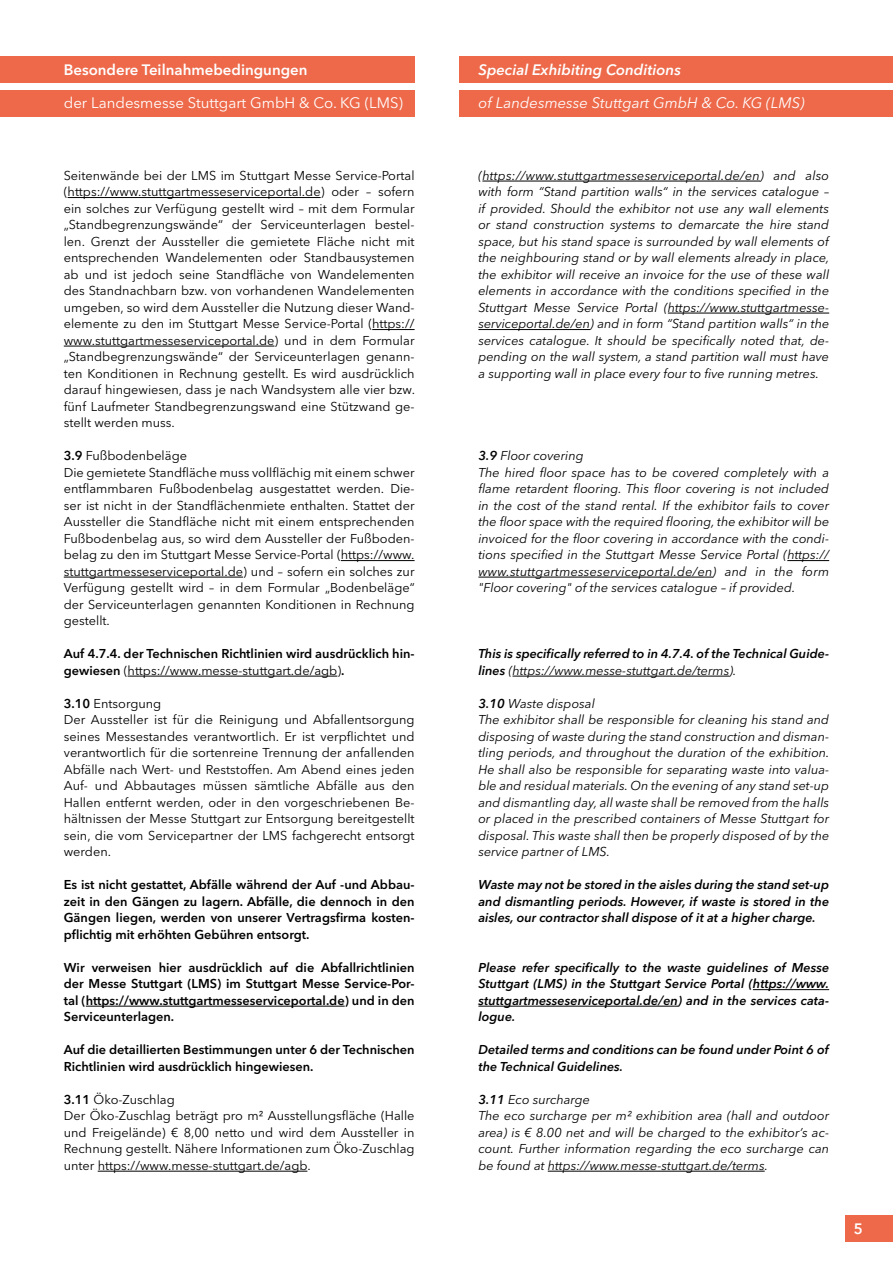
<style>
.page{position:relative;width:893px;height:1263px;background:#fff}
.page>*{position:absolute;margin:0;border:0;box-sizing:border-box;transform-origin:0 0}
.t1{font:15px "Avenir Next LT Pro";color:#fff}
.t2{font:italic 15px "Avenir Next LT Pro";color:#fff}
.t3{font:600 15px "Avenir Next LT Pro";color:#fff}
.t4{font:italic 600 15px "Avenir Next LT Pro";color:#fff}
.t5{font:12.75px/16.5px "Avenir Next LT Pro";color:#000}
.t6{font:italic 12.75px/16.5px "Avenir Next LT Pro";color:#000}
.t7{font:600 12.75px/16.5px "Avenir Next LT Pro";color:#000}
.t8{font:italic 600 12.75px/16.5px "Avenir Next LT Pro";color:#000}
.s1{font-weight:600}
.s2{font-weight:400}
</style>
<div class="page">
<div style="left:0;top:56px;width:415px;height:27px;background:#ed694a"></div>
<div style="left:459px;top:56px;width:434px;height:27px;background:#ed694a"></div>
<div style="left:0;top:90px;width:415px;height:27px;background:#ed694a"></div>
<div style="left:459px;top:90px;width:434px;height:27px;background:#ed694a"></div>
<div style="left:845px;top:1215px;width:48px;height:27px;background:#ed694a"></div>
<hr style="left:482px;top:181px;width:278px;height:1px;background:#000">
<hr style="left:668px;top:313px;width:161px;height:1px;background:#000">
<hr style="left:478px;top:329px;width:112px;height:1px;background:#000">
<hr style="left:787px;top:560px;width:42px;height:1px;background:#000">
<hr style="left:478px;top:577px;width:235px;height:1px;background:#000">
<hr style="left:512px;top:676px;width:217px;height:1px;background:#000">
<hr style="left:753px;top:989px;width:76px;height:1px;background:#000">
<hr style="left:478px;top:1006px;width:200px;height:1px;background:#000">
<hr style="left:548px;top:1171px;width:217px;height:1px;background:#000">
<hr style="left:68px;top:197px;width:253px;height:1px;background:#000">
<hr style="left:372px;top:329px;width:43px;height:1px;background:#000">
<hr style="left:64px;top:346px;width:210px;height:1px;background:#000">
<hr style="left:341px;top:560px;width:74px;height:1px;background:#000">
<hr style="left:64px;top:577px;width:179px;height:1px;background:#000">
<hr style="left:128px;top:676px;width:209px;height:1px;background:#000">
<hr style="left:86px;top:1006px;width:259px;height:1px;background:#000">
<hr style="left:98px;top:1171px;width:209px;height:1px;background:#000">
<p class="t3" style="left:64px;top:61px;width:245px">Besondere Teilnahmebedingungen</p>
<p class="t1" style="left:64px;top:94px;width:341px">der Landesmesse Stuttgart GmbH &amp; Co. KG (LMS)</p>
<p class="t5" style="left:64px;top:167px;width:353px;text-align:justify">Seitenwände bei der LMS im Stuttgart Messe Service-Portal (https://www.stuttgartmesseserviceportal.de) oder – sofern ein solches zur Verfügung gestellt wird – mit dem Formular „Standbegrenzungswände“ der Serviceunterlagen bestel&shy;len. Grenzt der Aussteller die gemietete Fläche nicht mit entsprechenden Wandelementen oder Standbausystemen ab und ist jedoch seine Standfläche von Wandelementen des Standnachbarn bzw. von vorhandenen Wandelementen umgeben, so wird dem Aussteller die Nutzung dieser Wand&shy;elemente zu den im Stuttgart Messe Service-Portal (https:// www.stuttgartmesseserviceportal.de) und in dem Formular „Standbegrenzungswände“ der Serviceunterlagen genann&shy;ten Konditionen in Rechnung gestellt. Es wird ausdrücklich darauf hingewiesen, dass je nach Wandsystem alle vier bzw. fünf Laufmeter Standbegrenzungswand eine Stützwand ge&shy;stellt werden muss.</p>
<p class="t5" style="left:64px;top:448px;width:352px"><span class="s1">3.9</span> Fußbodenbeläge<br>Die gemietete Standfläche muss vollflächig mit einem schwer entflammbaren Fußbodenbelag ausgestattet werden. Die&shy;ser ist nicht in der Standflächenmiete enthalten. Stattet der Aussteller die Standfläche nicht mit einem entsprechenden Fußbodenbelag aus, so wird dem Aussteller der Fußboden&shy;belag zu den im Stuttgart Messe Service-Portal (https://www. stuttgartmesseserviceportal.de) und – sofern ein solches zur Verfügung gestellt wird – in dem Formular „Bodenbeläge“ der Serviceunterlagen genannten Konditionen in Rechnung gestellt.</p>
<p class="t7" style="left:64px;top:645px;width:352px">Auf 4.7.4. der Technischen Richtlinien wird ausdrücklich hin&shy;gewiesen <span class="s2">(https://www.messe-stuttgart.de/agb)</span>.</p>
<p class="t5" style="left:64px;top:695px;width:352px"><span class="s1">3.10</span> Entsorgung<br>Der Aussteller ist für die Reinigung und Abfallentsorgung seines Messestandes verantwortlich. Er ist verpflichtet und verantwortlich für die sortenreine Trennung der anfallenden Abfälle nach Wert- und Reststoffen. Am Abend eines jeden Auf- und Abbautages müssen sämtliche Abfälle aus den Hallen entfernt werden, oder in den vorgeschriebenen Be&shy;hältnissen der Messe Stuttgart zur Entsorgung bereitgestellt sein, die vom Servicepartner der LMS fachgerecht entsorgt werden.</p>
<p class="t7" style="left:64px;top:876px;width:352px;text-align:justify">Es ist nicht gestattet, Abfälle während der Auf -und Abbau&shy;zeit in den Gängen zu lagern. Abfälle, die dennoch in den Gängen liegen, werden von unserer Vertragsfirma kosten&shy;pflichtig mit erhöhten Gebühren entsorgt.</p>
<p class="t7" style="left:64px;top:959px;width:352px;text-align:justify">Wir verweisen hier ausdrücklich auf die Abfallrichtlinien der Messe Stuttgart (LMS) im Stuttgart Messe Service-Por&shy;tal (https://www.stuttgartmesseserviceportal.de) und in den Serviceunterlagen.</p>
<p class="t7" style="left:64px;top:1041px;width:352px">Auf die detaillierten Bestimmungen unter 6 der Technischen<br>Richtlinien wird ausdrücklich hingewiesen.</p>
<p class="t5" style="left:64px;top:1091px;width:352px"><span class="s1">3.11</span> Öko-Zuschlag<br>Der Öko-Zuschlag beträgt pro m² Ausstellungsfläche (Halle und Freigelände) € 8,00 netto und wird dem Aussteller in Rechnung gestellt. Nähere Informationen zum Öko-Zuschlag unter https://www.messe-stuttgart.de/agb.</p>
<p class="t4" style="left:478px;top:61px;width:204px">Special Exhibiting Conditions</p>
<p class="t2" style="left:478px;top:94px;width:328px">of Landesmesse Stuttgart GmbH &amp; Co. KG (LMS)</p>
<p class="t6" style="left:478px;top:167px;width:353px;text-align:justify">(https://www.stuttgartmesseserviceportal.de/en) and also with form “Stand partition walls“ in the services catalogue – if provided. Should the exhibitor not use any wall elements or stand construction systems to demarcate the hire stand space, but his stand space is surrounded by wall elements of the neighbouring stand or by wall elements already in place, the exhibitor will receive an invoice for the use of these wall elements in accordance with the conditions specified in the Stuttgart Messe Service Portal (https://www.stuttgartmesse&shy;serviceportal.de/en) and in form “Stand partition walls“ in the services catalogue. It should be specifically noted that, de&shy;pending on the wall system, a stand partition wall must have a supporting wall in place every four to five running metres.</p>
<p class="t6" style="left:478px;top:448px;width:352px"><span class="s1">3.9</span> Floor covering<br>The hired floor space has to be covered completely with a flame retardent flooring. This floor covering is not included in the cost of the stand rental. If the exhibitor fails to cover the floor space with the required flooring, the exhibitor will be invoiced for the floor covering in accordance with the condi&shy;tions specified in the Stuttgart Messe Service Portal (https:// www.stuttgartmesseserviceportal.de/en) and in the form "Floor covering" of the services catalogue – if provided.</p>
<p class="t8" style="left:478px;top:645px;width:352px">This is specifically referred to in 4.7.4. of the Technical Guide&shy;lines <span class="s2">(https://www.messe-stuttgart.de/terms).</span></p>
<p class="t6" style="left:478px;top:695px;width:353px"><span class="s1">3.10</span> Waste disposal<br>The exhibitor shall be responsible for cleaning his stand and disposing of waste during the stand construction and disman&shy;tling periods, and throughout the duration of the exhibition.<br>He shall also be responsible for separating waste into valua&shy;ble and residual materials. On the evening of any stand set-up and dismantling day, all waste shall be removed from the halls or placed in the prescribed containers of Messe Stuttgart for disposal. This waste shall then be properly disposed of by the service partner of LMS.</p>
<p class="t8" style="left:478px;top:876px;width:352px;text-align:justify">Waste may not be stored in the aisles during the stand set-up and dismantling periods. However, if waste is stored in the aisles, our contractor shall dispose of it at a higher charge.</p>
<p class="t8" style="left:478px;top:959px;width:352px;text-align:justify">Please refer specifically to the waste guidelines of Messe Stuttgart (LMS) in the Stuttgart Service Portal (https://www. stuttgartmesseserviceportal.de/en) and in the services cata&shy;logue.</p>
<p class="t8" style="left:478px;top:1041px;width:352px">Detailed terms and conditions can be found under Point 6 of the Technical Guidelines.</p>
<p class="t6" style="left:478px;top:1091px;width:352px"><span class="s1">3.11</span> Eco surcharge<br>The eco surcharge per m² exhibition area (hall and outdoor area) is € 8.00 net and will be charged to the exhibitor’s ac&shy;count. Further information regarding the eco surcharge can be found at https://www.messe-stuttgart.de/terms.</p>
<p class="t3" style="left:854px;top:1219px;width:11px">5</p>
</div>
